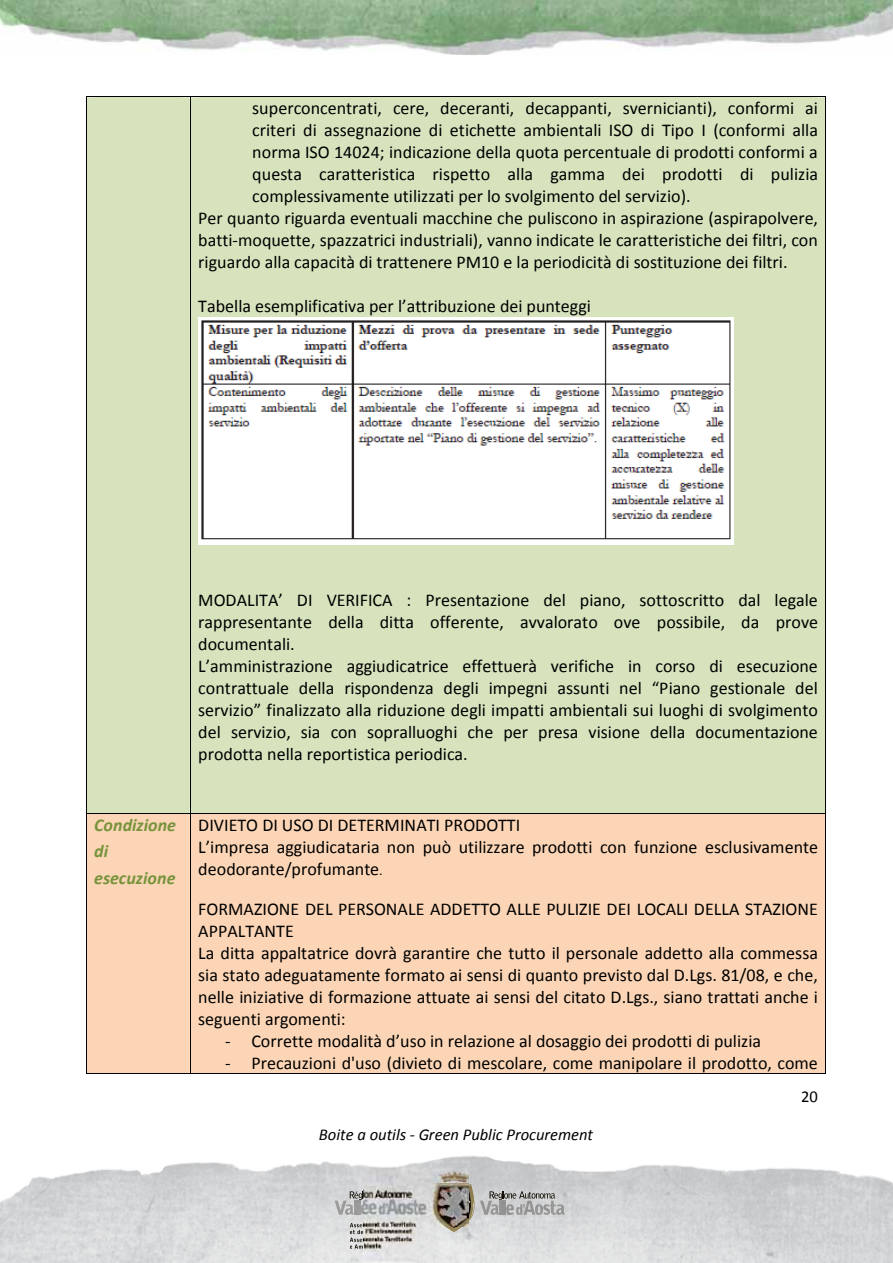
<style>
.page{position:relative;width:893px;height:1263px;background:#fff}
.page>*{position:absolute;margin:0;border:0;box-sizing:border-box;transform-origin:0 0}
.t1{font:18px/22px "Calibri";color:#000}
.t2{font:italic 700 18px/26.4px "Calibri";color:#76933b}
.t3{font:italic 16.65px "Calibri";color:#000}
.t4{font:16.65px "Calibri";color:#000}
.s1{font-family:"Garamond";font-size:15.9px}
</style>
<div class="page">
<img style="left:0;top:1155px;width:893px;height:108px">
<img style="left:0;top:0;width:893px;height:55px">
<img style="left:480px;top:1201px;width:9px;height:14px">
<svg style="left:489px;top:1191px;width:75px;height:24px;background:#ababab"></svg>
<img style="left:335px;top:1201px;width:10px;height:14px">
<svg style="left:345px;top:1191px;width:18px;height:24px"></svg>
<img style="left:445px;top:1184px;width:33px;height:48px">
<img style="left:472px;top:1202px;width:2px;height:19px">
<img style="left:451px;top:1188px;width:21px;height:40px">
<svg style="left:468px;top:1185px;width:3px;height:17px"></svg>
<img style="left:453px;top:1171px;width:16px;height:5px">
<svg style="left:350px;top:1223px;width:13px;height:26px"></svg>
<div style="left:87px;top:97px;width:103px;height:716px;background:#d6e3bd"></div>
<div style="left:94px;top:97px;width:88px;height:42px;background:#d6e3bd"></div>
<div style="left:191px;top:97px;width:635px;height:716px;background:#d6e3bd"></div>
<div style="left:198px;top:97px;width:620px;height:22px;background:#d6e3bd"></div>
<div style="left:198px;top:119px;width:620px;height:22px;background:#d6e3bd"></div>
<div style="left:198px;top:141px;width:620px;height:22px;background:#d6e3bd"></div>
<div style="left:198px;top:163px;width:620px;height:22px;background:#d6e3bd"></div>
<div style="left:198px;top:185px;width:620px;height:22px;background:#d6e3bd"></div>
<div style="left:198px;top:207px;width:620px;height:22px;background:#d6e3bd"></div>
<div style="left:198px;top:229px;width:620px;height:22px;background:#d6e3bd"></div>
<div style="left:198px;top:251px;width:620px;height:22px;background:#d6e3bd"></div>
<div style="left:198px;top:273px;width:620px;height:22px;background:#d6e3bd"></div>
<div style="left:198px;top:295px;width:620px;height:22px;background:#d6e3bd"></div>
<div style="left:198px;top:317px;width:620px;height:228px;background:#d6e3bd"></div>
<img style="left:198px;top:317px;width:535px;height:228px">
<div style="left:198px;top:545px;width:620px;height:22px;background:#d6e3bd"></div>
<div style="left:198px;top:567px;width:620px;height:22px;background:#d6e3bd"></div>
<div style="left:198px;top:589px;width:620px;height:22px;background:#d6e3bd"></div>
<div style="left:198px;top:611px;width:620px;height:22px;background:#d6e3bd"></div>
<div style="left:198px;top:633px;width:620px;height:22px;background:#d6e3bd"></div>
<div style="left:198px;top:655px;width:620px;height:22px;background:#d6e3bd"></div>
<div style="left:198px;top:677px;width:620px;height:22px;background:#d6e3bd"></div>
<div style="left:198px;top:699px;width:620px;height:22px;background:#d6e3bd"></div>
<div style="left:198px;top:721px;width:620px;height:21px;background:#d6e3bd"></div>
<div style="left:198px;top:742px;width:620px;height:22px;background:#d6e3bd"></div>
<div style="left:198px;top:764px;width:620px;height:23px;background:#d6e3bd"></div>
<div style="left:198px;top:787px;width:620px;height:26px;background:#d6e3bd"></div>
<hr style="left:87px;top:96px;width:103px;height:1px;background:#000">
<hr style="left:190px;top:96px;width:636px;height:1px;background:#000">
<hr style="left:86px;top:97px;width:1px;height:716px;background:#000">
<hr style="left:190px;top:97px;width:1px;height:716px;background:#000">
<hr style="left:826px;top:97px;width:1px;height:716px;background:#000">
<div style="left:191px;top:814px;width:635px;height:259px;background:#fbd5b5"></div>
<div style="left:198px;top:814px;width:620px;height:22px;background:#fbd5b5"></div>
<div style="left:198px;top:836px;width:620px;height:22px;background:#fbd5b5"></div>
<div style="left:198px;top:858px;width:620px;height:22px;background:#fbd5b5"></div>
<div style="left:198px;top:880px;width:620px;height:17px;background:#fbd5b5"></div>
<div style="left:198px;top:897px;width:620px;height:22px;background:#fbd5b5"></div>
<div style="left:198px;top:919px;width:620px;height:22px;background:#fbd5b5"></div>
<div style="left:198px;top:941px;width:620px;height:22px;background:#fbd5b5"></div>
<div style="left:198px;top:963px;width:620px;height:22px;background:#fbd5b5"></div>
<div style="left:198px;top:985px;width:620px;height:22px;background:#fbd5b5"></div>
<div style="left:198px;top:1007px;width:620px;height:22px;background:#fbd5b5"></div>
<div style="left:198px;top:1029px;width:620px;height:22px;background:#fbd5b5"></div>
<div style="left:198px;top:1051px;width:620px;height:22px;background:#fbd5b5"></div>
<hr style="left:190px;top:813px;width:636px;height:1px;background:#000">
<div style="left:86px;top:813px;width:105px;height:261px;background:#fbd5b5"></div>
<hr style="left:190px;top:1073px;width:636px;height:1px;background:#000">
<hr style="left:826px;top:814px;width:1px;height:259px;background:#000">
<img style="left:363px;top:1172px;width:53px;height:91px">
<img style="left:415px;top:1172px;width:53px;height:54px">
<p class="t1" style="left:252px;top:98px;width:567px">superconcentrati, cere, deceranti, decappanti, svernicianti), conformi ai</p>
<p class="t1" style="left:252px;top:119px;width:567px">criteri di assegnazione di etichette ambientali ISO di Tipo I (conformi alla</p>
<p class="t1" style="left:252px;top:141px;width:567px">norma ISO 14024; indicazione della quota percentuale di prodotti conformi a</p>
<p class="t1" style="left:252px;top:163px;width:567px">questa caratteristica rispetto alla gamma dei prodotti di pulizia</p>
<p class="t1" style="left:252px;top:185px;width:440px">complessivamente utilizzati per lo svolgimento del servizio).</p>
<p class="t1" style="left:198px;top:207px;width:621px">Per quanto riguarda eventuali macchine che puliscono in aspirazione (aspirapolvere,</p>
<p class="t1" style="left:198px;top:229px;width:621px">batti-moquette, spazzatrici industriali), vanno indicate le caratteristiche dei filtri, con</p>
<p class="t1" style="left:198px;top:251px;width:591px">riguardo alla capacità di trattenere PM10 e la periodicità di sostituzione dei filtri.</p>
<p class="t1" style="left:198px;top:295px;width:394px">Tabella esemplificativa per l’attribuzione dei punteggi</p>
<p class="t1" style="left:198px;top:589px;width:621px">MODALITA’ DI VERIFICA : Presentazione del piano, sottoscritto dal legale rappresentante della ditta offerente, avvalorato ove possibile, da prove documentali.<br>L’amministrazione aggiudicatrice effettuerà verifiche in corso di esecuzione contrattuale della rispondenza degli impegni assunti nel “Piano gestionale del servizio” finalizzato alla riduzione degli impatti ambientali sui luoghi di svolgimento del servizio, sia con sopralluoghi che per presa visione della documentazione prodotta nella reportistica periodica.</p>
<p class="t2" style="left:94px;top:812px;width:83px">Condizione di esecuzione</p>
<p class="t1" style="left:198px;top:814px;width:621px">DIVIETO DI USO DI DETERMINATI PRODOTTI<br>L’impresa aggiudicataria non può utilizzare prodotti con funzione esclusivamente deodorante/profumante<span class="s1">.</span></p>
<p class="t1" style="left:198px;top:898px;width:621px">FORMAZIONE DEL PERSONALE ADDETTO ALLE PULIZIE DEI LOCALI DELLA STAZIONE APPALTANTE<br>La ditta appaltatrice dovrà garantire che tutto il personale addetto alla commessa sia stato adeguatamente formato ai sensi di quanto previsto dal D.Lgs. 81/08, e che, nelle iniziative di formazione attuate ai sensi del citato D.Lgs., siano trattati anche i seguenti argomenti:</p>
<p class="t1" style="left:225px;top:1029px;width:537px">- Corrette modalità d’uso in relazione al dosaggio dei prodotti di pulizia</p>
<p class="t1" style="left:225px;top:1051px;width:594px">- Precauzioni d'uso (divieto di mescolare, come manipolare il prodotto, come</p>
<p class="t3" style="left:319px;top:1123px;width:276px">Boite a outils - Green Public Procurement</p>
<p class="t4" style="left:801px;top:1086px;width:18px">20</p>
</div>
